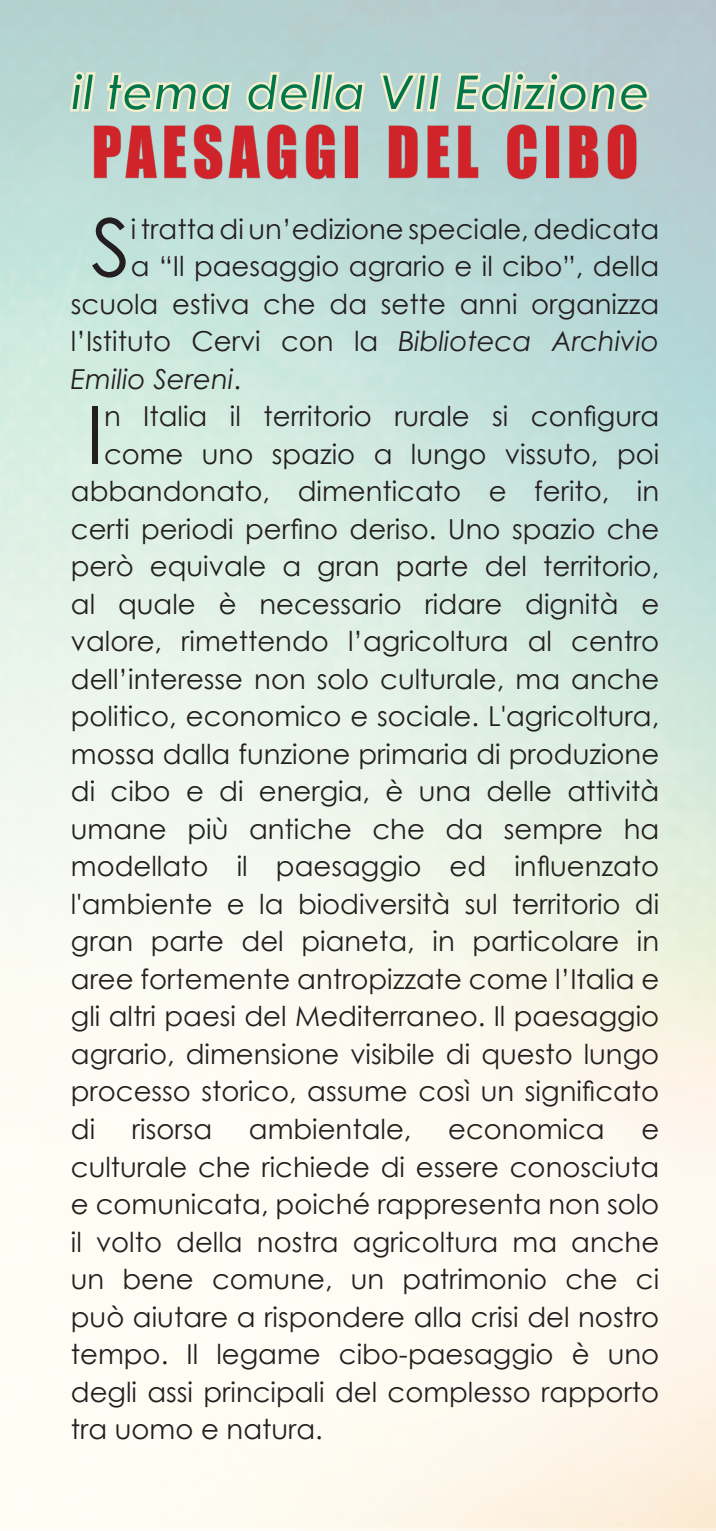
<style>
.page{position:relative;width:716px;height:1531px;background:#fff}
.page>*{position:absolute;margin:0;border:0;box-sizing:border-box;transform-origin:0 0}
.t1{font:79.75px "Century Gothic";color:#231f20}
.t2{font:65.5px "Impact";letter-spacing:.1em;color:#d1232a;scale:.9 1}
.t3{font:italic 700 50px "Century Gothic";letter-spacing:-.01em;color:#00764a}
.t4{font:27.5px/37.5px "Century Gothic";color:#231f20;text-align:justify}
.t5{font:italic 27.5px "Century Gothic";color:#231f20}
.s1{font-style:italic}
.s2{font-style:normal}
</style>
<div class="page">
<svg style="left:68px;top:70px;width:29px;height:43px"></svg>
<svg style="left:105px;top:71px;width:128px;height:42px;background:#c8ddd0"></svg>
<svg style="left:244px;top:71px;width:122px;height:42px;background:#c9dccf"></svg>
<svg style="left:378px;top:72px;width:65px;height:41px;background:#c6dacf"></svg>
<svg style="left:452px;top:70px;width:198px;height:43px;background:#c9d7ce"></svg>
<svg style="left:93px;top:125px;width:94px;height:54px;background:#b8d2ce"></svg>
<svg style="left:193px;top:124px;width:104px;height:56px;background:#b7d1cd"></svg>
<svg style="left:305px;top:124px;width:31px;height:56px;background:#b4cdcb"></svg>
<div style="left:345px;top:126px;width:12px;height:52px;border:1px solid #9f9090"></div>
<svg style="left:388px;top:125px;width:30px;height:54px;background:#b2ccca"></svg>
<svg style="left:426px;top:125px;width:24px;height:54px"></svg>
<svg style="left:457px;top:125px;width:22px;height:54px"></svg>
<svg style="left:506px;top:124px;width:31px;height:56px;background:#b1c9c9"></svg>
<div style="left:546px;top:126px;width:13px;height:52px;border:1px solid #9f9090"></div>
<svg style="left:568px;top:125px;width:31px;height:54px;background:#b1c7c8"></svg>
<svg style="left:607px;top:124px;width:30px;height:56px;background:#b2c6c8"></svg>
<h3 class="t3" style="left:71px;top:54px;width:581px">il tema della VII Edizione</h3>
<h2 class="t2" style="left:92px;top:101px;width:608px">PAESAGGI DEL CIBO</h2>
<h1 class="t1" style="left:91px;top:192px;width:41px">S</h1>
<p class="t4" style="left:131px;top:209px;width:530px">i tratta di un’edizione speciale, dedicata</p>
<p class="t4" style="left:131px;top:247px;width:530px">a “Il paesaggio agrario e il cibo”, della</p>
<p class="t4" style="left:71px;top:284px;width:590px">scuola estiva che da sette anni organizza</p>
<p class="t4" style="left:71px;top:322px;width:590px">l’Istituto Cervi con la <span class="s1">Biblioteca Archivio</span></p>
<p class="t5" style="left:71px;top:359px;width:172px">Emilio Sereni<span class="s2">.</span></p>
<h1 class="t1" style="left:86px;top:379px;width:20px">I</h1>
<p class="t4" style="left:104px;top:397px;width:557px">n Italia il territorio rurale si configura</p>
<p class="t4" style="left:104px;top:434px;width:557px">come uno spazio a lungo vissuto, poi</p>
<p class="t4" style="left:71px;top:472px;width:590px">abbandonato, dimenticato e ferito, in</p>
<p class="t4" style="left:71px;top:510px;width:590px">certi periodi perfino deriso. Uno spazio che</p>
<p class="t4" style="left:71px;top:547px;width:590px">però equivale a gran parte del territorio,</p>
<p class="t4" style="left:71px;top:585px;width:590px">al quale è necessario ridare dignità e</p>
<p class="t4" style="left:71px;top:622px;width:590px">valore, rimettendo l’agricoltura al centro</p>
<p class="t4" style="left:71px;top:660px;width:590px">dell’interesse non solo culturale, ma anche</p>
<p class="t4" style="left:71px;top:697px;width:590px">politico, economico e sociale. L'agricoltura,</p>
<p class="t4" style="left:71px;top:735px;width:590px">mossa dalla funzione primaria di produzione</p>
<p class="t4" style="left:71px;top:772px;width:590px">di cibo e di energia, è una delle attività</p>
<p class="t4" style="left:71px;top:810px;width:590px">umane più antiche che da sempre ha</p>
<p class="t4" style="left:71px;top:847px;width:590px">modellato il paesaggio ed influenzato</p>
<p class="t4" style="left:71px;top:885px;width:590px">l'ambiente e la biodiversità sul territorio di</p>
<p class="t4" style="left:71px;top:922px;width:590px">gran parte del pianeta, in particolare in</p>
<p class="t4" style="left:71px;top:960px;width:590px">aree fortemente antropizzate come l’Italia e</p>
<p class="t4" style="left:71px;top:997px;width:590px">gli altri paesi del Mediterraneo. Il paesaggio</p>
<p class="t4" style="left:71px;top:1035px;width:590px">agrario, dimensione visibile di questo lungo</p>
<p class="t4" style="left:71px;top:1072px;width:590px">processo storico, assume così un significato</p>
<p class="t4" style="left:71px;top:1110px;width:26px">di</p>
<p class="t4" style="left:132px;top:1110px;width:82px">risorsa</p>
<p class="t4" style="left:249px;top:1110px;width:164px">ambientale,</p>
<p class="t4" style="left:448px;top:1110px;width:158px">economica</p>
<p class="t4" style="left:71px;top:1110px;width:590px;text-indent:570px">e culturale che richiede di essere conosciuta e comunicata, poiché rappresenta non solo il volto della nostra agricoltura ma anche un bene comune, un patrimonio che ci può aiutare a rispondere alla crisi del nostro tempo. Il legame cibo-paesaggio è uno degli assi principali del complesso rapporto tra uomo e natura.</p>
</div>
